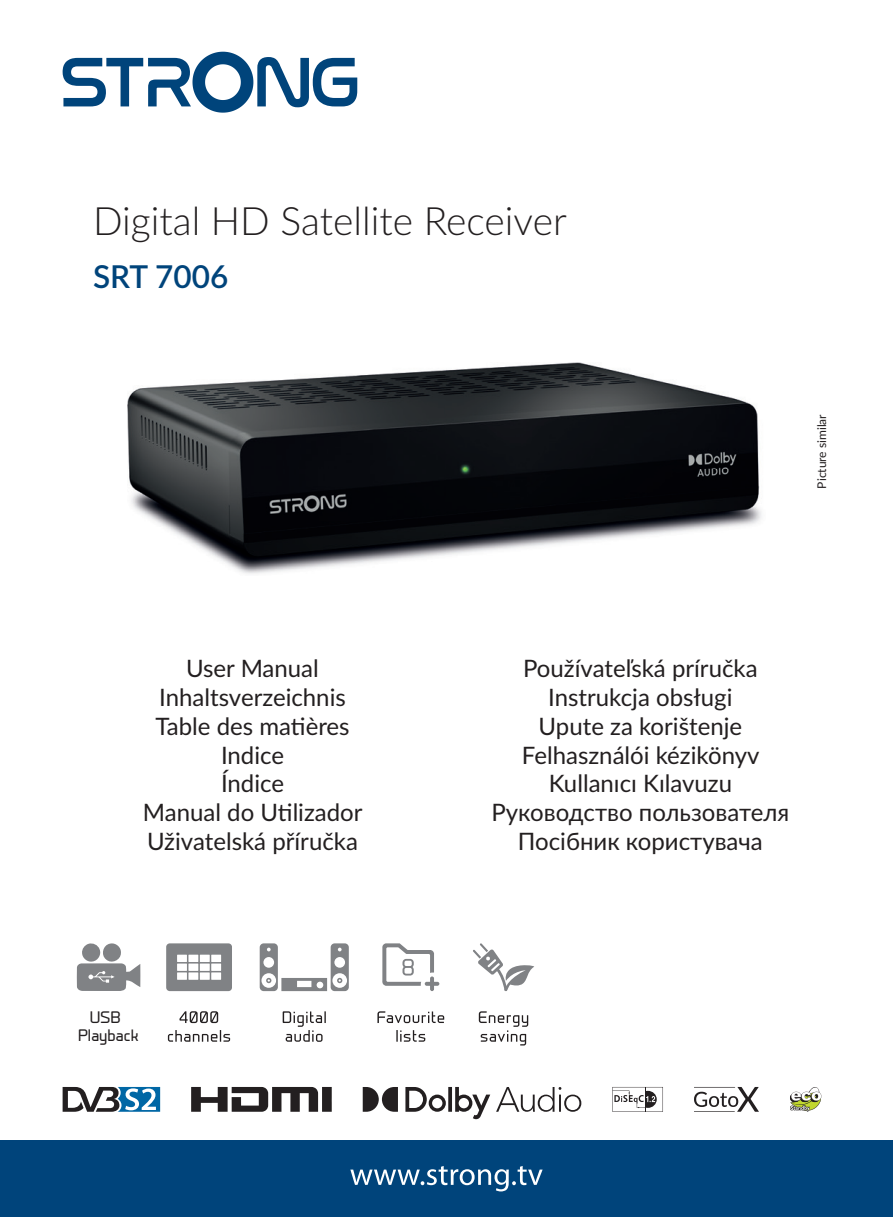
<style>
.page{position:relative;width:893px;height:1217px;background:#fff}
.page>*{position:absolute;margin:0;border:0;box-sizing:border-box;transform-origin:0 0}
.t1{font:300 39px "Lato";color:#231f20}
.t2{font:600 31.5px "Lato";color:#00447b}
.t3{font:24px/28.8px "Lato";color:#231f20;text-align:center}
.t4{font:15.6px/18.6px "Prime";color:#231f20;text-align:center}
.t5{font:12px "Lato";color:#231f20}
</style>
<div class="page">
<svg style="left:479px;top:1011px;width:49px;height:34px"></svg>
<svg style="left:473px;top:943px;width:61px;height:48px"></svg>
<svg style="left:179px;top:1011px;width:39px;height:11px"></svg>
<svg style="left:168px;top:1030px;width:62px;height:11px"></svg>
<svg style="left:166px;top:943px;width:66px;height:47px"></svg>
<svg style="left:283px;top:1011px;width:43px;height:30px"></svg>
<svg style="left:260px;top:943px;width:89px;height:47px"></svg>
<svg style="left:377px;top:1011px;width:67px;height:11px"></svg>
<svg style="left:396px;top:1030px;width:29px;height:11px"></svg>
<svg style="left:382px;top:943px;width:57px;height:47px"></svg>
<div style="left:0;top:1140px;width:893px;height:76px;background:#00447b"></div>
<svg style="left:350px;top:1166px;width:193px;height:25px"></svg>
<svg style="left:63px;top:1087px;width:97px;height:24px"></svg>
<svg style="left:612px;top:1087px;width:51px;height:24px"></svg>
<svg style="left:191px;top:1087px;width:141px;height:24px"></svg>
<svg style="left:790px;top:1087px;width:31px;height:25px"></svg>
<svg style="left:694px;top:1087px;width:65px;height:24px"></svg>
<hr style="left:694px;top:1086px;width:41px;height:1px;background:#231f20">
<hr style="left:694px;top:1110px;width:41px;height:1px;background:#231f20">
<svg style="left:363px;top:1087px;width:218px;height:32px"></svg>
<svg style="left:77px;top:943px;width:63px;height:47px"></svg>
<img style="left:128px;top:362px;width:634px;height:212px">
<svg style="left:63px;top:52px;width:294px;height:61px"></svg>
<h1 class="t1" style="left:93px;top:194px;width:475px">Digital HD Satellite Receiver</h1>
<h2 class="t2" style="left:93px;top:254px;width:137px">SRT 7006</h2>
<p class="t5" style="left:813px;top:488px;width:76px;rotate:-90deg">Picture similar</p>
<p class="t3" style="left:143px;top:653px;width:221px">User Manual<br>Inhaltsverzeichnis<br>Table des matières<br>Indice<br>Índice<br>Manual do Utilizador<br>Uživatelská příručka</p>
<p class="t3" style="left:492px;top:653px;width:299px">Používateľská príručka<br>Instrukcja obsługi<br>Upute za korištenje<br>Felhasználói kézikönyv<br>Kullanıcı Kılavuzu<br>Руководство пользователя<br>Посібник користувача</p>
<p class="t4" style="left:78px;top:1007px;width:62px">USB<br>Playback</p>
</div>
